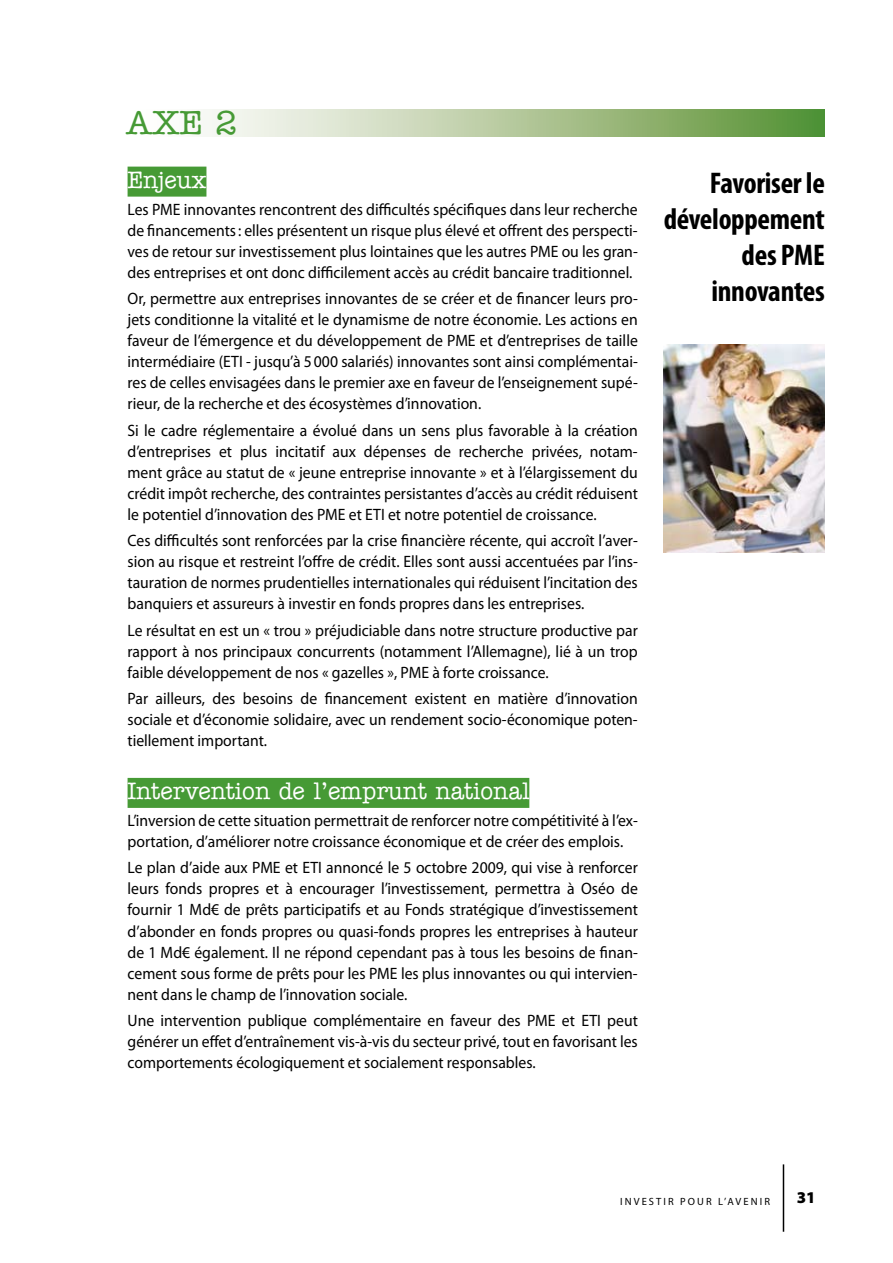
<style>
.page{position:relative;width:893px;height:1263px;background:#fff}
.page>*{position:absolute;margin:0;border:0;box-sizing:border-box;transform-origin:0 0}
.t1{font:33.6px "American Typewriter Medium A";color:#469a35}
.t2{font:700 condensed 30px/36px "Myriad Pro";letter-spacing:-.01em;color:#000;text-align:right}
.t3{font:24px "American Typewriter Medium A";color:#fff;scale:.95 1}
.t4{font:16.5px/21px "Myriad Pro";color:#000;text-align:justify;scale:.95 1}
.t5{font:900 16.5px "Myriad Pro";color:#000}
.t6{font:10.5px "Myriad Pro";letter-spacing:.2em;color:#000}
</style>
<div class="page">
<hr style="left:783px;top:1164px;width:1px;height:68px;background:#000">
<div style="left:128px;top:167px;width:78px;height:30px;background:#469a35"></div>
<div style="left:128px;top:778px;width:401px;height:30px;background:#469a35"></div>
<svg style="left:203px;top:109px;width:622px;height:27px;background:#afc799"></svg>
<img style="left:663px;top:344px;width:162px;height:209px">
<h1 class="t1" style="left:126px;top:104px;width:113px">AXE 2</h1>
<h3 class="t3" style="left:128px;top:167px;width:85px">Enjeux</h3>
<p class="t4" style="left:128px;top:198px;width:539px">Les PME innovantes rencontrent des difficultés spécifiques dans leur recherche de financements: elles présentent un risque plus élevé et offrent des perspecti&shy;ves de retour sur investissement plus lointaines que les autres PME ou les gran&shy;des entreprises et ont donc difficilement accès au crédit bancaire traditionnel.</p>
<p class="t4" style="left:128px;top:288px;width:539px">Or, permettre aux entreprises innovantes de se créer et de financer leurs pro&shy;jets conditionne la vitalité et le dynamisme de notre économie. Les actions en faveur de l’émergence et du développement de PME et d’entreprises de taille intermédiaire (ETI - jusqu’à 5000 salariés) innovantes sont ainsi complémentai&shy;res de celles envisagées dans le premier axe en faveur de l’enseignement supé&shy;rieur, de la recherche et des écosystèmes d’innovation.</p>
<p class="t4" style="left:128px;top:419px;width:539px">Si le cadre réglementaire a évolué dans un sens plus favorable à la création d’entreprises et plus incitatif aux dépenses de recherche privées, notam&shy;ment grâce au statut de « jeune entreprise innovante » et à l’élargissement du crédit impôt recherche, des contraintes persistantes d’accès au crédit réduisent le potentiel d’innovation des PME et ETI et notre potentiel de croissance.</p>
<p class="t4" style="left:128px;top:530px;width:539px">Ces difficultés sont renforcées par la crise financière récente, qui accroît l’aver&shy;sion au risque et restreint l’offre de crédit. Elles sont aussi accentuées par l’ins&shy;tauration de normes prudentielles internationales qui réduisent l’incitation des banquiers et assureurs à investir en fonds propres dans les entreprises.</p>
<p class="t4" style="left:128px;top:620px;width:539px">Le résultat en est un « trou » préjudiciable dans notre structure productive par rapport à nos principaux concurrents (notamment l’Allemagne), lié à un trop faible développement de nos « gazelles », PME à forte croissance.</p>
<p class="t4" style="left:128px;top:688px;width:539px">Par ailleurs, des besoins de financement existent en matière d’innovation sociale et d’économie solidaire, avec un rendement socio-économique poten&shy;tiellement important.</p>
<h3 class="t3" style="left:128px;top:778px;width:424px">Intervention de l’emprunt national</h3>
<p class="t4" style="left:128px;top:810px;width:539px">L’inversion de cette situation permettrait de renforcer notre compétitivité à l’ex&shy;portation, d’améliorer notre croissance économique et de créer des emplois.</p>
<p class="t4" style="left:128px;top:857px;width:539px">Le plan d’aide aux PME et ETI annoncé le 5 octobre 2009, qui vise à renforcer leurs fonds propres et à encourager l’investissement, permettra à Oséo de fournir 1 Md€ de prêts participatifs et au Fonds stratégique d’investissement d’abonder en fonds propres ou quasi-fonds propres les entreprises à hauteur de 1 Md€ également. Il ne répond cependant pas à tous les besoins de finan&shy;cement sous forme de prêts pour les PME les plus innovantes ou qui intervien&shy;nent dans le champ de l’innovation sociale.</p>
<p class="t4" style="left:128px;top:1010px;width:539px">Une intervention publique complémentaire en faveur des PME et ETI peut générer un effet d’entraînement vis-à-vis du secteur privé, tout en favorisant les comportements écologiquement et socialement responsables.</p>
<h2 class="t2" style="left:664px;top:164px;width:163px">Favoriser le développement des PME innovantes</h2>
<p class="t6" style="left:620px;top:1195px;width:151px">INVESTIR POUR L’AVENIR</p>
<p class="t5" style="left:797px;top:1186px;width:20px">31</p>
</div>
